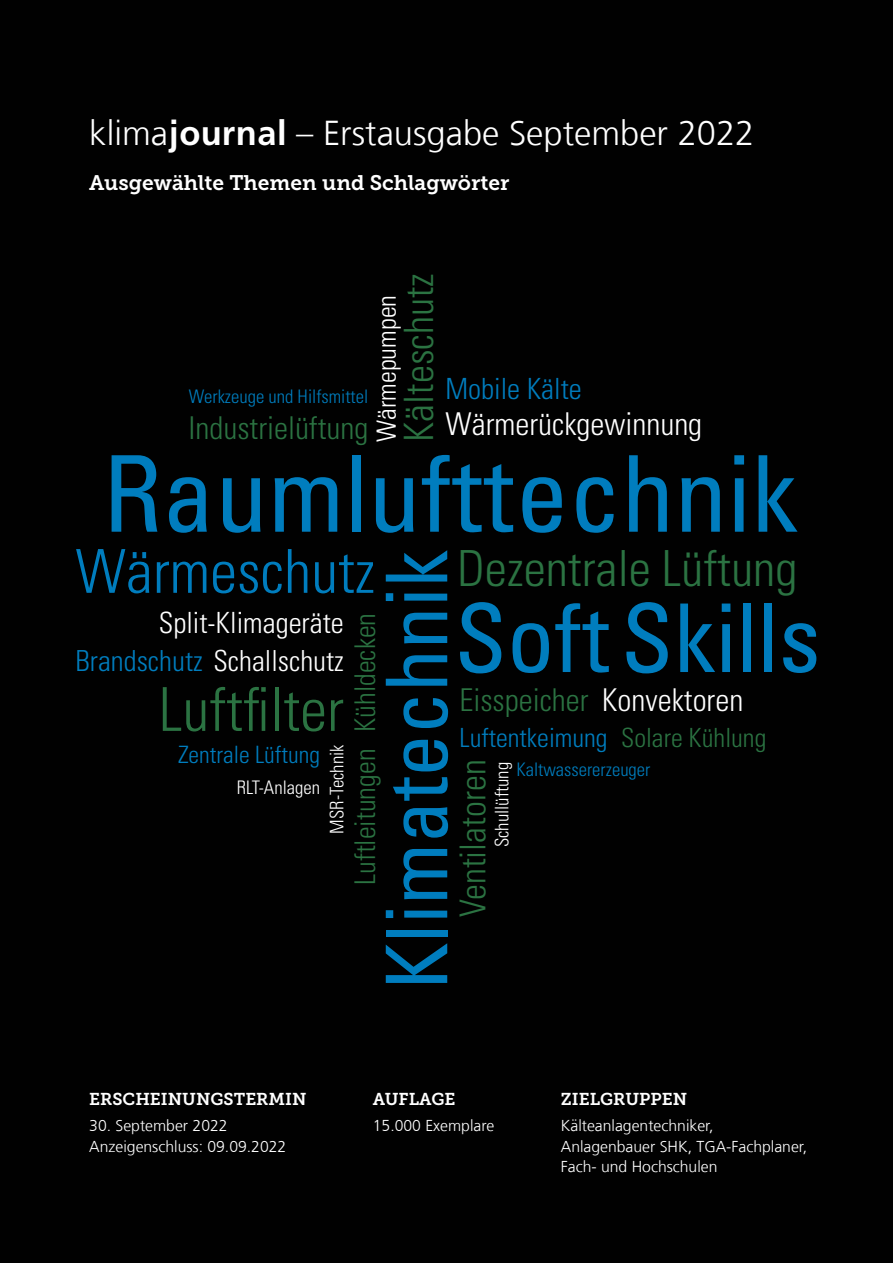
<style>
.page{position:relative;width:893px;height:1263px;background:#010101}
.page>*{position:absolute;margin:0;border:0;box-sizing:border-box;transform-origin:0 0}
.t1{font:condensed 105.9px "Univers";color:#007dbe}
.t2{font:condensed 94.8px "Univers";color:#007dbe}
.t3{font:condensed 85.2px "Univers";color:#007dbe}
.t4{font:300 condensed 60.6px "Univers";color:#007dbe}
.t5{font:300 condensed 60.6px "Univers";color:#2b7342}
.t6{font:300 condensed 49.8px "Univers";color:#2b7342}
.t7{font:300 condensed 40.5px "Univers";color:#2b7342}
.t8{font:300 condensed 35.7px "Univers";color:#2b7342}
.t9{font:300 34.5px "Frutiger LT Com";color:#fff}
.t10{font:300 condensed 31.5px "Univers";color:#2b7342}
.t11{font:300 condensed 31.5px "Univers";color:#fff}
.t12{font:300 condensed 29.25px "Univers";color:#fff}
.t13{font:300 condensed 29.25px "Univers";color:#007dbe}
.t14{font:300 condensed 28.95px "Univers";color:#fff}
.t15{font:300 condensed 28.5px "Univers";color:#2b7342}
.t16{font:300 condensed 26.4px "Univers";color:#007dbe}
.t17{font:300 condensed 26.4px "Univers";color:#2b7342}
.t18{font:300 condensed 26.4px "Univers";color:#fff}
.t19{font:300 condensed 23.85px "Univers";color:#007dbe}
.t20{font:21px "Museo Slab 700";color:#fff}
.t21{font:300 condensed 18.75px "Univers";color:#007dbe}
.t22{font:300 condensed 18.75px "Univers";color:#fff}
.t23{font:17.1px "Museo Slab 700";color:#fff}
.t24{font:300 15.75px/20.2px "Frutiger LT Com";color:#fff}
.s1{font-weight:700}
.s2{color:#007dbe}
.s3{color:#fff}
</style>
<div class="page">
<h3 class="t9" style="left:89px;top:113px;width:667px">klima<span class="s1">journal</span> – Erstausgabe September 2022</h3>
<h3 class="t20" style="left:89px;top:171px;width:422px">Ausgewählte Themen und Schlagwörter</h3>
<h3 class="t7" style="left:395px;top:442px;width:170px;rotate:-90deg">Kälteschutz</h3>
<h3 class="t18" style="left:371px;top:442px;width:148px;rotate:-90deg">Wärmepumpen</h3>
<h3 class="t13" style="left:446px;top:371px;width:138px">Mobile Kälte</h3>
<p class="t21" style="left:189px;top:385px;width:181px">Werkzeuge und Hilfsmittel</p>
<h3 class="t10" style="left:188px;top:409px;width:181px">Industrielüftung</h3>
<h3 class="t11" style="left:446px;top:405px;width:258px">Wärmerückgewinnung</h3>
<h1 class="t1" style="left:103px;top:427px;width:696px">Raumlufttechnik</h1>
<h3 class="t4" style="left:75px;top:535px;width:301px">Wärmeschutz</h3>
<h3 class="t3" style="left:363px;top:990px;width:441px;rotate:-90deg">Klimatechnik</h3>
<h3 class="t12" style="left:159px;top:605px;width:187px">Split-Klimageräte</h3>
<h3 class="t15" style="left:348px;top:885px;width:274px;rotate:-90deg">Luftleitungen Kühldecken</h3>
<h3 class="t14" style="left:75px;top:644px;width:270px"><span class="s2">Brandschutz</span> Schallschutz</h3>
<h3 class="t5" style="left:159px;top:673px;width:187px">Luftfilter</h3>
<p class="t22" style="left:326px;top:833px;width:90px;rotate:-90deg">MSR-Technik</p>
<h3 class="t19" style="left:178px;top:740px;width:144px">Zentrale Lüftung</h3>
<p class="t22" style="left:237px;top:776px;width:85px">RLT-Anlagen</p>
<h3 class="t6" style="left:457px;top:539px;width:342px">Dezentrale Lüftung</h3>
<h2 class="t2" style="left:454px;top:578px;width:368px">Soft Skills</h2>
<h3 class="t10" style="left:459px;top:680px;width:285px">Eisspeicher <span class="s3">Konvektoren</span></h3>
<h3 class="t16" style="left:459px;top:721px;width:150px">Luftentkeimung</h3>
<h3 class="t17" style="left:621px;top:721px;width:147px">Solare Kühlung</h3>
<h3 class="t8" style="left:451px;top:917px;width:159px;rotate:-90deg">Ventilatoren</h3>
<p class="t21" style="left:516px;top:758px;width:135px">Kaltwassererzeuger</p>
<p class="t22" style="left:490px;top:847px;width:87px;rotate:-90deg">Schullüftung</p>
<p class="t23" style="left:89px;top:1089px;width:219px">ERSCHEINUNGSTERMIN</p>
<p class="t24" style="left:89px;top:1116px;width:198px">30. September 2022<br>Anzeigenschluss: 09.09.2022</p>
<p class="t23" style="left:373px;top:1089px;width:84px">AUFLAGE</p>
<p class="t24" style="left:373px;top:1116px;width:123px">15.000 Exemplare</p>
<p class="t23" style="left:561px;top:1089px;width:128px">ZIELGRUPPEN</p>
<p class="t24" style="left:561px;top:1116px;width:248px">Kälteanlagentechniker,<br>Anlagenbauer SHK, TGA-Fachplaner,<br>Fach- und Hochschulen</p>
</div>
